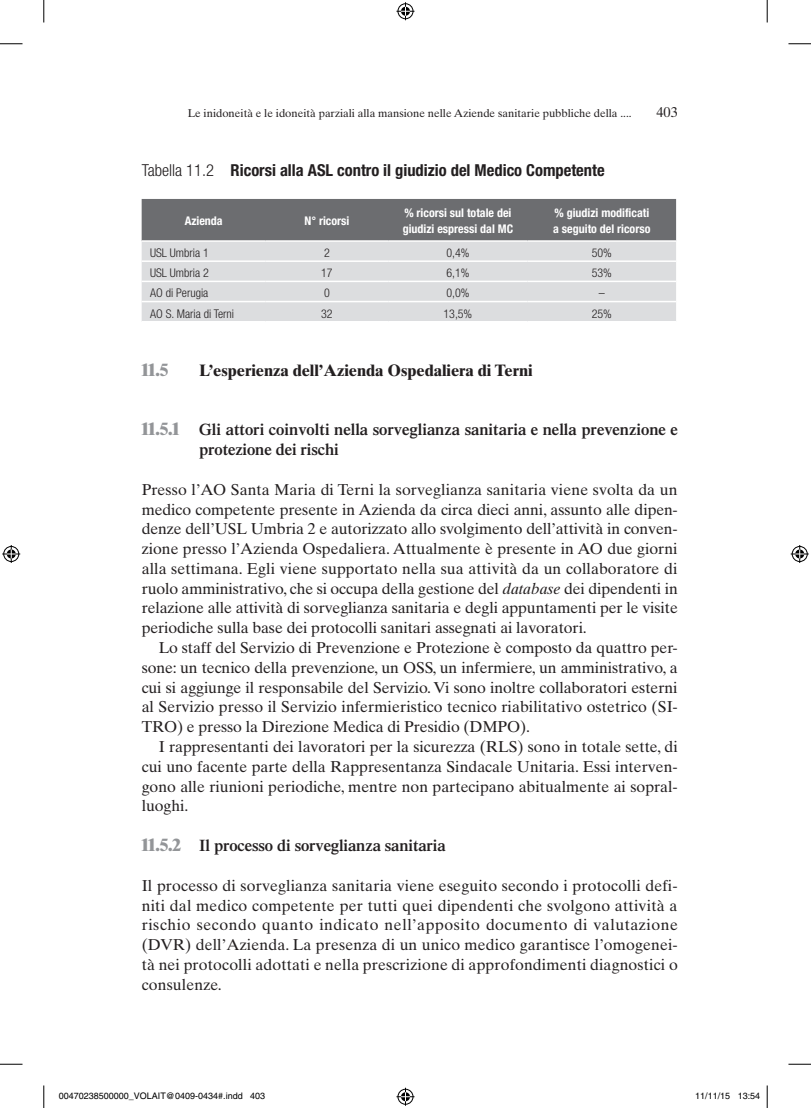
<style>
.page{position:relative;width:811px;height:1108px;background:#fff}
.page>*{position:absolute;margin:0;border:0;box-sizing:border-box;transform-origin:0 0}
.t1{font:800 17.25px "Times";color:#939598}
.t2{font:600 16.5px/19.8px "Times";color:#231f20}
.t3{font:700 condensed 16.5px "Helvetica Neue";color:#231f20}
.t4{font:700 16.5px "Times Ten";letter-spacing:-.005em;color:#231f20}
.t5{font:15.75px/19.8px "Times Ten";letter-spacing:-.005em;color:#231f20;text-align:justify}
.t6{font:14.25px "Times Ten";color:#231f20}
.t7{font:700 condensed 12px/15.8px "Helvetica Neue";color:#fff}
.t8{font:300 condensed 12px "Helvetica Neue";color:#231f20}
.t9{font:11.25px "Times Ten";color:#231f20}
.t10{font:9px "Helvetica";color:#000}
.s1{font-weight:300}
.s2{font-weight:800;font-size:17.25px;color:#939598}
.s3{font-style:italic}
</style>
<div class="page">
<div style="left:142px;top:199px;width:534px;height:41px;background:#6c6d70"></div>
<div style="left:142px;top:242px;width:534px;height:79px;background:#dcdddf"></div>
<hr style="left:142px;top:260px;width:124px;height:2px;background:#fff">
<hr style="left:266px;top:260px;width:122px;height:2px;background:#fff">
<hr style="left:388px;top:260px;width:139px;height:2px;background:#fff">
<hr style="left:527px;top:260px;width:149px;height:2px;background:#fff">
<hr style="left:142px;top:281px;width:124px;height:1px;background:#fff">
<hr style="left:266px;top:281px;width:122px;height:1px;background:#fff">
<hr style="left:388px;top:281px;width:139px;height:1px;background:#fff">
<hr style="left:527px;top:281px;width:149px;height:1px;background:#fff">
<hr style="left:142px;top:301px;width:124px;height:1px;background:#fff">
<hr style="left:266px;top:301px;width:122px;height:1px;background:#fff">
<hr style="left:388px;top:301px;width:139px;height:1px;background:#fff">
<hr style="left:527px;top:301px;width:149px;height:1px;background:#fff">
<svg style="left:0;top:44px;width:22px;height:1px"></svg>
<svg style="left:788px;top:44px;width:22px;height:1px"></svg>
<svg style="left:0;top:1064px;width:22px;height:1px"></svg>
<svg style="left:788px;top:1064px;width:22px;height:1px"></svg>
<svg style="left:44px;top:0;width:1px;height:22px"></svg>
<svg style="left:44px;top:1085px;width:1px;height:23px"></svg>
<svg style="left:766px;top:0;width:1px;height:22px"></svg>
<svg style="left:766px;top:1085px;width:1px;height:23px"></svg>
<svg style="left:396px;top:2px;width:18px;height:18px"></svg>
<svg style="left:396px;top:1088px;width:18px;height:18px"></svg>
<svg style="left:2px;top:545px;width:18px;height:18px"></svg>
<svg style="left:790px;top:545px;width:18px;height:18px"></svg>
<p class="t9" style="left:188px;top:106px;width:445px">Le inidoneità e le idoneità parziali alla mansione nelle Aziende sanitarie pubbliche della ....</p>
<p class="t6" style="left:656px;top:104px;width:23px">403</p>
<p class="t3" style="left:142px;top:160px;width:464px"><span class="s1">Tabella 11.2</span> Ricorsi alla ASL contro il giudizio del Medico Competente</p>
<p class="t7" style="left:185px;top:212px;width:39px">Azienda</p>
<p class="t7" style="left:304px;top:212px;width:46px">N° ricorsi</p>
<p class="t7" style="left:402px;top:204px;width:112px">% ricorsi sul totale dei giudizi espressi dal MC</p>
<p class="t7" style="left:553px;top:204px;width:99px">% giudizi modificati a seguito del ricorso</p>
<p class="t8" style="left:150px;top:246px;width:60px">USL Umbria 1</p>
<p class="t8" style="left:324px;top:246px;width:7px">2</p>
<p class="t8" style="left:446px;top:246px;width:25px">0,4%</p>
<p class="t8" style="left:591px;top:246px;width:22px">50%</p>
<p class="t8" style="left:150px;top:266px;width:60px">USL Umbria 2</p>
<p class="t8" style="left:321px;top:266px;width:13px">17</p>
<p class="t8" style="left:446px;top:266px;width:25px">6,1%</p>
<p class="t8" style="left:591px;top:266px;width:22px">53%</p>
<p class="t8" style="left:150px;top:286px;width:60px">AO di Perugia</p>
<p class="t8" style="left:324px;top:286px;width:7px">0</p>
<p class="t8" style="left:446px;top:286px;width:25px">0,0%</p>
<p class="t8" style="left:598px;top:286px;width:7px">–</p>
<p class="t8" style="left:150px;top:306px;width:85px">AO S. Maria di Terni</p>
<p class="t8" style="left:321px;top:306px;width:13px">32</p>
<p class="t8" style="left:443px;top:306px;width:30px">13,5%</p>
<p class="t8" style="left:591px;top:306px;width:22px">25%</p>
<p class="t1" style="left:142px;top:359px;width:28px">11.5</p>
<p class="t4" style="left:199px;top:360px;width:335px">L’esperienza dell’Azienda Ospedaliera di Terni</p>
<p class="t2" style="left:199px;top:419px;width:480px;text-indent:-57px"><span class="s2">11.5.1</span> Gli attori coinvolti nella sorveglianza sanitaria e nella prevenzione e protezione dei rischi</p>
<p class="t5" style="left:142px;top:479px;width:537px">Presso l’AO Santa Maria di Terni la sorveglianza sanitaria viene svolta da un</p>
<p class="t5" style="left:142px;top:499px;width:537px">medico competente presente in Azienda da circa dieci anni, assunto alle dipen-</p>
<p class="t5" style="left:142px;top:519px;width:537px">denze dell’USL Umbria 2 e autorizzato allo svolgimento dell’attività in conven-</p>
<p class="t5" style="left:142px;top:539px;width:537px">zione presso l’Azienda Ospedaliera. Attualmente è presente in AO due giorni</p>
<p class="t5" style="left:142px;top:559px;width:537px">alla settimana. Egli viene supportato nella sua attività da un collaboratore di</p>
<p class="t5" style="left:142px;top:578px;width:537px">ruolo amministrativo, che si occupa della gestione del <span class="s3">database</span> dei dipendenti in</p>
<p class="t5" style="left:142px;top:598px;width:537px">relazione alle attività di sorveglianza sanitaria e degli appuntamenti per le visite</p>
<p class="t5" style="left:142px;top:618px;width:446px">periodiche sulla base dei protocolli sanitari assegnati ai lavoratori.</p>
<p class="t5" style="left:159px;top:638px;width:520px">Lo staff del Servizio di Prevenzione e Protezione è composto da quattro per-</p>
<p class="t5" style="left:142px;top:658px;width:537px">sone: un tecnico della prevenzione, un OSS, un infermiere, un amministrativo, a</p>
<p class="t5" style="left:142px;top:677px;width:537px">cui si aggiunge il responsabile del Servizio. Vi sono inoltre collaboratori esterni</p>
<p class="t5" style="left:142px;top:697px;width:537px">al Servizio presso il Servizio infermieristico tecnico riabilitativo ostetrico (SI-</p>
<p class="t5" style="left:142px;top:717px;width:390px">TRO) e presso la Direzione Medica di Presidio (DMPO).</p>
<p class="t5" style="left:159px;top:737px;width:520px">I rappresentanti dei lavoratori per la sicurezza (RLS) sono in totale sette, di</p>
<p class="t5" style="left:142px;top:756px;width:537px">cui uno facente parte della Rappresentanza Sindacale Unitaria. Essi interven-</p>
<p class="t5" style="left:142px;top:776px;width:537px">gono alle riunioni periodiche, mentre non partecipano abitualmente ai sopral-</p>
<p class="t5" style="left:142px;top:796px;width:48px">luoghi.</p>
<p class="t2" style="left:142px;top:835px;width:305px"><span class="s2">11.5.2</span> Il processo di sorveglianza sanitaria</p>
<p class="t5" style="left:142px;top:875px;width:537px">Il processo di sorveglianza sanitaria viene eseguito secondo i protocolli defi&shy;niti dal medico competente per tutti quei dipendenti che svolgono attività a rischio secondo quanto indicato nell’apposito documento di valutazione (DVR) dell’Azienda. La presenza di un unico medico garantisce l’omogenei&shy;tà nei protocolli adottati e nella prescrizione di approfondimenti diagnostici o consulenze.</p>
<p class="t10" style="left:59px;top:1091px;width:208px">00470238500000_VOLAIT@0409-0434#.indd 403</p>
<p class="t10" style="left:695px;top:1091px;width:67px">11/11/15 13:54</p>
</div>
